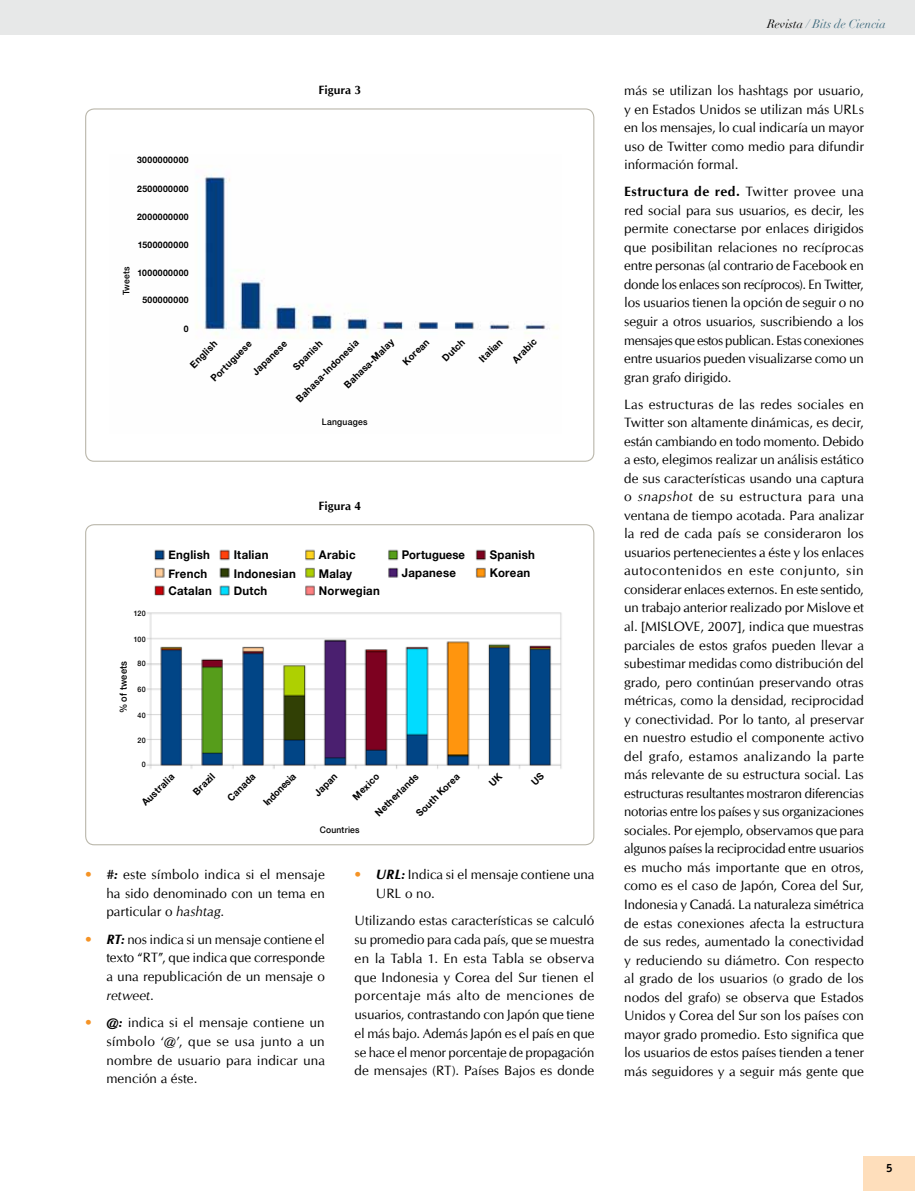
<style>
.page{position:relative;width:915px;height:1191px;background:#fff}
.page>*{position:absolute;margin:0;border:0;box-sizing:border-box;transform-origin:0 0}
.t1{font:13.5px/18.5px "CG Omega";color:#000;text-align:justify}
.t2{font:700 12px/17.7px "Helvetica Neue";letter-spacing:.02em;color:#000;scale:.95 1}
.t3{font:italic 12px "Didot";color:#3e6a7d}
.t4{font:700 12px "CG Omega";letter-spacing:.005em;color:#000}
.t5{font:700 12px "Helvetica Neue";letter-spacing:.02em;color:#000;scale:.94 1}
.t6{font:700 12px "Officina San ITC";color:#000}
.t7{font:700 9.75px "Helvetica Neue";color:#000;scale:.95 1}
.t8{font:700 9.75px "Helvetica Neue";color:#000;scale:.92 1}
.t9{font:500 9.75px "Helvetica Neue";letter-spacing:.025em;color:#000;scale:.95 1}
.t10{font:700 9px "Helvetica Neue";letter-spacing:.05em;color:#000;scale:.95 1}
.t11{font:500 9px "Helvetica Neue";letter-spacing:.025em;color:#000;scale:.95 1}
.t12{font:500 7.5px "Helvetica Neue";letter-spacing:.03em;color:#000;scale:.95 1}
.t13{font:500 7.5px "Helvetica Neue";letter-spacing:.03em;color:#000;scale:.94 1}
.s1{color:#f59325}
.s2{font-weight:700;font-style:italic}
.s3{font-style:italic}
.s4{color:#000}
.s5{font-weight:700}
</style>
<div class="page">
<img style="left:196px;top:173px;width:362px;height:165px">
<img style="left:146px;top:549px;width:416px;height:220px">
<div style="left:0;top:0;width:914px;height:34px;background:#e7e8e8"></div>
<div style="left:863px;top:1157px;width:51px;height:34px;background:#fedebb"></div>
<p class="t10" style="left:137px;top:152px;width:56px">3000000000</p>
<p class="t10" style="left:137px;top:180px;width:56px">2500000000</p>
<p class="t10" style="left:137px;top:209px;width:56px">2000000000</p>
<p class="t10" style="left:138px;top:236px;width:55px">1500000000</p>
<p class="t10" style="left:137px;top:264px;width:55px">1000000000</p>
<p class="t10" style="left:142px;top:292px;width:50px">500000000</p>
<p class="t10" style="left:184px;top:320px;width:7px">0</p>
<p class="t11" style="left:119px;top:295px;width:32px;rotate:-90deg">Tweets</p>
<p class="t4" style="left:318px;top:83px;width:44px">Figura 3</p>
<p class="t7" style="left:339px;top:380px;width:71px;rotate:-45deg">Bahasa-Malay</p>
<p class="t7" style="left:398px;top:357px;width:36px;rotate:-45deg">Korean</p>
<p class="t7" style="left:437px;top:353px;width:30px;rotate:-45deg">Dutch</p>
<p class="t7" style="left:474px;top:354px;width:32px;rotate:-45deg">Italian</p>
<p class="t7" style="left:507px;top:355px;width:33px;rotate:-45deg">Arabic</p>
<p class="t7" style="left:288px;top:362px;width:41px;rotate:-45deg">Spanish</p>
<p class="t7" style="left:206px;top:374px;width:58px;rotate:-45deg">Portuguese</p>
<p class="t7" style="left:248px;top:367px;width:48px;rotate:-45deg">Japanese</p>
<p class="t7" style="left:291px;top:394px;width:90px;rotate:-45deg">Bahasa-Indonesia</p>
<p class="t7" style="left:185px;top:360px;width:37px;rotate:-45deg">English</p>
<p class="t11" style="left:322px;top:414px;width:49px">Languages</p>
<p class="t4" style="left:318px;top:498px;width:44px">Figura 4</p>
<p class="t12" style="left:134px;top:607px;width:14px">120</p>
<p class="t13" style="left:134px;top:633px;width:14px">100</p>
<p class="t12" style="left:137px;top:657px;width:10px">80</p>
<p class="t12" style="left:137px;top:683px;width:10px">60</p>
<p class="t12" style="left:137px;top:709px;width:10px">40</p>
<p class="t12" style="left:137px;top:734px;width:10px">20</p>
<p class="t12" style="left:142px;top:759px;width:6px">0</p>
<p class="t9" style="left:115px;top:713px;width:57px;rotate:-90deg">% of tweets</p>
<p class="t2" style="left:168px;top:546px;width:45px">English</p>
<p class="t2" style="left:234px;top:546px;width:38px">Italian</p>
<p class="t2" style="left:319px;top:546px;width:66px">Arabic<br>Malay<br>Norwegian</p>
<p class="t5" style="left:401px;top:544px;width:69px">Portuguese</p>
<p class="t2" style="left:489px;top:545px;width:49px">Spanish</p>
<p class="t2" style="left:168px;top:564px;width:42px">French</p>
<p class="t2" style="left:234px;top:564px;width:67px">Indonesian</p>
<p class="t2" style="left:401px;top:563px;width:58px">Japanese</p>
<p class="t2" style="left:489px;top:563px;width:44px">Korean</p>
<p class="t2" style="left:168px;top:581px;width:47px">Catalan</p>
<p class="t2" style="left:234px;top:581px;width:37px">Dutch</p>
<p class="t7" style="left:137px;top:797px;width:45px;rotate:-45deg">Australia</p>
<p class="t7" style="left:188px;top:787px;width:29px;rotate:-45deg">Brazil</p>
<p class="t7" style="left:223px;top:793px;width:39px;rotate:-45deg">Canada</p>
<p class="t8" style="left:259px;top:797px;width:47px;rotate:-45deg">Indonesia</p>
<p class="t7" style="left:309px;top:788px;width:31px;rotate:-45deg">Japan</p>
<p class="t7" style="left:348px;top:792px;width:36px;rotate:-45deg">Mexico</p>
<p class="t7" style="left:370px;top:808px;width:61px;rotate:-45deg">Netherlands</p>
<p class="t7" style="left:411px;top:808px;width:61px;rotate:-45deg">South Korea</p>
<p class="t11" style="left:319px;top:822px;width:44px">Countries</p>
<p class="t1" style="left:106px;top:865px;width:220px;text-indent:-21px"><span class="s1">•</span> <span class="s2">#:</span> este símbolo indica si el mensaje ha sido denominado con un tema en particular o <span class="s3">hashtag</span>.</p>
<p class="t1" style="left:106px;top:929px;width:220px;text-indent:-21px"><span class="s1">•</span> <span class="s2">RT:</span> nos indica si un mensaje contiene el texto “RT”, que indica que corresponde a una republicación de un mensaje o <span class="s3">retweet</span>.</p>
<p class="t1" style="left:106px;top:1013px;width:220px;text-indent:-21px"><span class="s1">•</span> <span class="s2">@:</span> indica si el mensaje contiene un símbolo ‘@’, que se usa junto a un nombre de usuario para indicar una mención a éste.</p>
<p class="t1" style="left:376px;top:865px;width:220px;text-indent:-21px"><span class="s1">•</span> <span class="s2">URL:</span> Indica si el mensaje contiene una<br>URL o no.</p>
<p class="t1" style="left:354px;top:911px;width:241px">Utilizando estas características se calculó su promedio para cada país, que se muestra en la Tabla 1. En esta Tabla se observa que Indonesia y Corea del Sur tienen el porcentaje más alto de menciones de usuarios, contrastando con Japón que tiene el más bajo. Además Japón es el país en que se hace el menor porcentaje de propagación de mensajes (RT). Países Bajos es donde</p>
<p class="t3" style="left:767px;top:16px;width:120px"><span class="s4">Revista</span> / Bits de Ciencia</p>
<p class="t1" style="left:624px;top:81px;width:241px">más se utilizan los hashtags por usuario, y en Estados Unidos se utilizan más URLs en los mensajes, lo cual indicaría un mayor uso de Twitter como medio para difundir información formal.</p>
<p class="t1" style="left:624px;top:182px;width:241px"><span class="s5">Estructura de red.</span> Twitter provee una red social para sus usuarios, es decir, les permite conectarse por enlaces dirigidos que posibilitan relaciones no recíprocas entre personas (al contrario de Facebook en donde los enlaces son recíprocos). En Twitter, los usuarios tienen la opción de seguir o no seguir a otros usuarios, suscribiendo a los mensajes que estos publican. Estas conexiones entre usuarios pueden visualizarse como un gran grafo dirigido.</p>
<p class="t1" style="left:624px;top:395px;width:241px">Las estructuras de las redes sociales en Twitter son altamente dinámicas, es decir, están cambiando en todo momento. Debido a esto, elegimos realizar un análisis estático de sus características usando una captura o <span class="s3">snapshot</span> de su estructura para una ventana de tiempo acotada. Para analizar la red de cada país se consideraron los usuarios pertenecientes a éste y los enlaces autocontenidos en este conjunto, sin considerar enlaces externos. En este sentido, un trabajo anterior realizado por Mislove et al. [MISLOVE, 2007], indica que muestras parciales de estos grafos pueden llevar a subestimar medidas como distribución del grado, pero continúan preservando otras métricas, como la densidad, reciprocidad y conectividad. Por lo tanto, al preservar en nuestro estudio el componente activo del grafo, estamos analizando la parte más relevante de su estructura social. Las estructuras resultantes mostraron diferencias notorias entre los países y sus organizaciones sociales. Por ejemplo, observamos que para algunos países la reciprocidad entre usuarios es mucho más importante que en otros, como es el caso de Japón, Corea del Sur, Indonesia y Canadá. La naturaleza simétrica de estas conexiones afecta la estructura de sus redes, aumentado la conectividad y reduciendo su diámetro. Con respecto al grado de los usuarios (o grado de los nodos del grafo) se observa que Estados Unidos y Corea del Sur son los países con mayor grado promedio. Esto significa que los usuarios de estos países tienden a tener más seguidores y a seguir más gente que</p>
<p class="t6" style="left:885px;top:1160px;width:8px">5</p>
</div>
